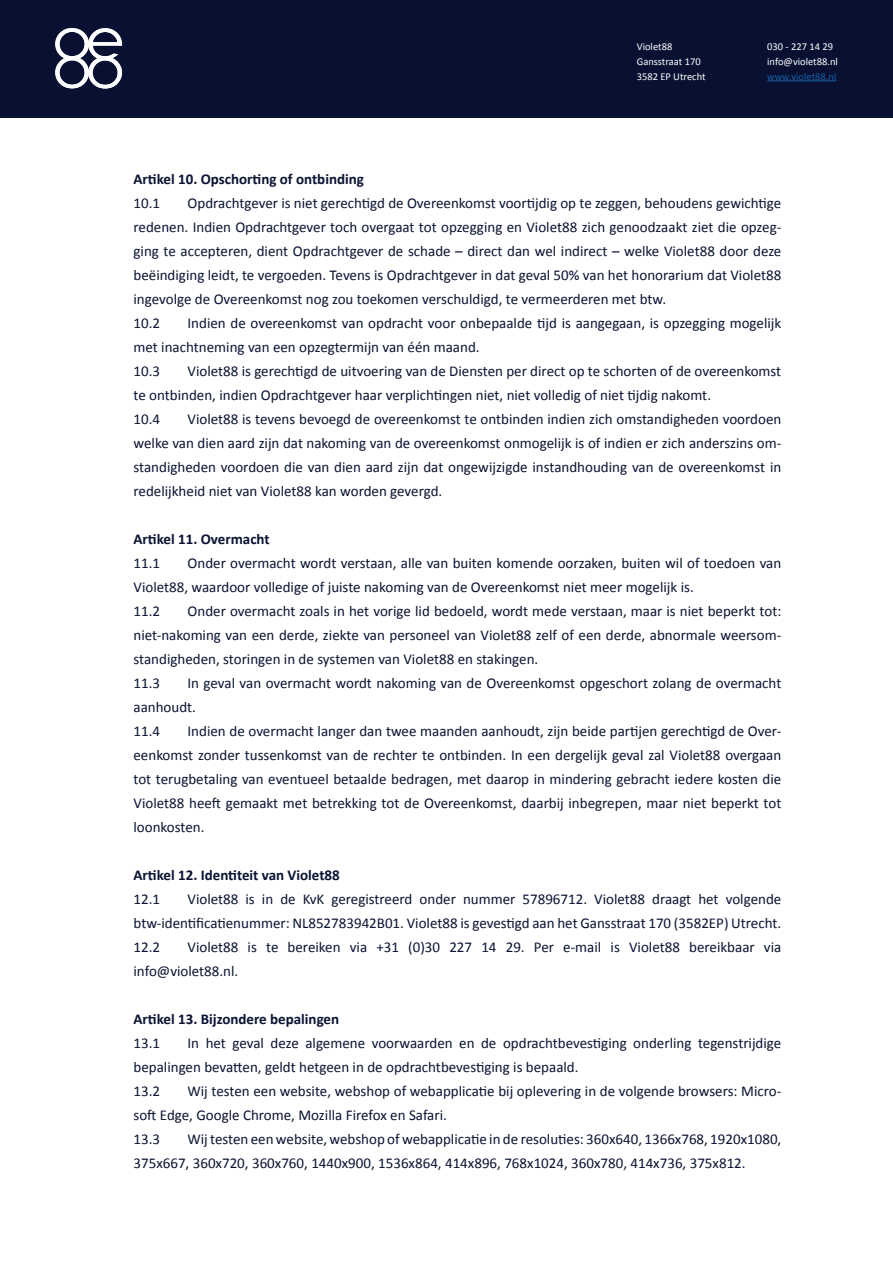
<style>
.page{position:relative;width:893px;height:1263px;background:#fff}
.page>*{position:absolute;margin:0;border:0;box-sizing:border-box;transform-origin:0 0}
.t1{font:15px/24px "Calibri";color:#0a1332}
.t2{font:700 15px "Calibri";color:#0a1332}
.t3{font:10.5px "Calibri";color:#fff}
.t4{font:10.5px "Calibri";color:#175d9e}
</style>
<div class="page">
<div style="left:0;top:0;width:893px;height:117px;background:#081132"></div>
<hr style="left:767px;top:80px;width:69px;height:1px;background:#175d9e">
<svg style="left:55px;top:28px;width:67px;height:61px"></svg>
<svg style="left:92px;top:42px;width:30px;height:4px"></svg>
<p class="t3" style="left:637px;top:39px;width:37px">Violet88</p>
<p class="t3" style="left:637px;top:54px;width:66px">Gansstraat 170</p>
<p class="t3" style="left:637px;top:69px;width:70px">3582 EP Utrecht</p>
<p class="t3" style="left:767px;top:39px;width:67px">030 - 227 14 29</p>
<p class="t3" style="left:767px;top:54px;width:72px">info@violet88.nl</p>
<p class="t4" style="left:767px;top:69px;width:71px">www.violet88.nl</p>
<p class="t2" style="left:134px;top:168px;width:232px">Artikel 10. Opschorting of ontbinding</p>
<p class="t1" style="left:134px;top:190px;width:28px">10.1</p>
<p class="t1" style="left:134px;top:190px;width:649px;text-align:justify;text-indent:54px">Opdrachtgever is niet gerechtigd de Overeenkomst voortijdig op te zeggen, behoudens gewichtige redenen. Indien Opdrachtgever toch overgaat tot opzegging en Violet88 zich genoodzaakt ziet die opzeg&shy;ging te accepteren, dient Opdrachtgever de schade – direct dan wel indirect – welke Violet88 door deze beëindiging leidt, te vergoeden. Tevens is Opdrachtgever in dat geval 50% van het honorarium dat Violet88 ingevolge de Overeenkomst nog zou toekomen verschuldigd, te vermeerderen met btw.</p>
<p class="t1" style="left:134px;top:310px;width:28px">10.2</p>
<p class="t1" style="left:134px;top:310px;width:649px;text-indent:54px">Indien de overeenkomst van opdracht voor onbepaalde tijd is aangegaan, is opzegging mogelijk met inachtneming van een opzegtermijn van één maand.</p>
<p class="t1" style="left:134px;top:358px;width:28px">10.3</p>
<p class="t1" style="left:134px;top:358px;width:649px;text-indent:54px">Violet88 is gerechtigd de uitvoering van de Diensten per direct op te schorten of de overeenkomst te ontbinden, indien Opdrachtgever haar verplichtingen niet, niet volledig of niet tijdig nakomt.</p>
<p class="t1" style="left:134px;top:406px;width:28px">10.4</p>
<p class="t1" style="left:134px;top:406px;width:649px;text-align:justify;text-indent:54px">Violet88 is tevens bevoegd de overeenkomst te ontbinden indien zich omstandigheden voordoen welke van dien aard zijn dat nakoming van de overeenkomst onmogelijk is of indien er zich anderszins om&shy;standigheden voordoen die van dien aard zijn dat ongewijzigde instandhouding van de overeenkomst in redelijkheid niet van Violet88 kan worden gevergd.</p>
<p class="t2" style="left:134px;top:528px;width:138px">Artikel 11. Overmacht</p>
<p class="t1" style="left:134px;top:550px;width:28px">11.1</p>
<p class="t1" style="left:134px;top:550px;width:649px;text-indent:54px">Onder overmacht wordt verstaan, alle van buiten komende oorzaken, buiten wil of toedoen van<br>Violet88, waardoor volledige of juiste nakoming van de Overeenkomst niet meer mogelijk is.</p>
<p class="t1" style="left:134px;top:598px;width:28px">11.2</p>
<p class="t1" style="left:134px;top:598px;width:649px;text-align:justify;text-indent:54px">Onder overmacht zoals in het vorige lid bedoeld, wordt mede verstaan, maar is niet beperkt tot: niet-nakoming van een derde, ziekte van personeel van Violet88 zelf of een derde, abnormale weersom&shy;standigheden, storingen in de systemen van Violet88 en stakingen.</p>
<p class="t1" style="left:134px;top:670px;width:28px">11.3</p>
<p class="t1" style="left:134px;top:670px;width:649px;text-indent:54px">In geval van overmacht wordt nakoming van de Overeenkomst opgeschort zolang de overmacht aanhoudt.</p>
<p class="t1" style="left:134px;top:718px;width:28px">11.4</p>
<p class="t1" style="left:134px;top:718px;width:649px;text-align:justify;text-indent:54px">Indien de overmacht langer dan twee maanden aanhoudt, zijn beide partijen gerechtigd de Over&shy;eenkomst zonder tussenkomst van de rechter te ontbinden. In een dergelijk geval zal Violet88 overgaan tot terugbetaling van eventueel betaalde bedragen, met daarop in mindering gebracht iedere kosten die Violet88 heeft gemaakt met betrekking tot de Overeenkomst, daarbij inbegrepen, maar niet beperkt tot loonkosten.</p>
<p class="t2" style="left:134px;top:864px;width:208px">Artikel 12. Identiteit van Violet88</p>
<p class="t1" style="left:134px;top:886px;width:28px">12.1</p>
<p class="t1" style="left:134px;top:886px;width:649px;text-align:right">Violet88 is in de KvK geregistreerd onder nummer 57896712. Violet88 draagt het volgende btw-identificatienummer: NL852783942B01. Violet88 is gevestigd aan het Gansstraat 170 (3582EP) Utrecht.</p>
<p class="t1" style="left:134px;top:934px;width:28px">12.2</p>
<p class="t1" style="left:134px;top:934px;width:649px;text-indent:54px">Violet88 is te bereiken via +31 (0)30 227 14 29. Per e-mail is Violet88 bereikbaar via info@violet88.nl.</p>
<p class="t2" style="left:134px;top:1008px;width:207px">Artikel 13. Bijzondere bepalingen</p>
<p class="t1" style="left:134px;top:1030px;width:28px">13.1</p>
<p class="t1" style="left:134px;top:1030px;width:649px;text-indent:54px">In het geval deze algemene voorwaarden en de opdrachtbevestiging onderling tegenstrijdige bepalingen bevatten, geldt hetgeen in de opdrachtbevestiging is bepaald.</p>
<p class="t1" style="left:134px;top:1078px;width:28px">13.2</p>
<p class="t1" style="left:134px;top:1078px;width:649px;text-indent:54px">Wij testen een website, webshop of webapplicatie bij oplevering in de volgende browsers: Micro&shy;soft Edge, Google Chrome, Mozilla Firefox en Safari.</p>
<p class="t1" style="left:134px;top:1126px;width:28px">13.3</p>
<p class="t1" style="left:134px;top:1126px;width:649px;text-indent:54px">Wij testen een website, webshop of webapplicatie in de resoluties: 360x640, 1366x768, 1920x1080,<br>375x667, 360x720, 360x760, 1440x900, 1536x864, 414x896, 768x1024, 360x780, 414x736, 375x812.</p>
</div>
